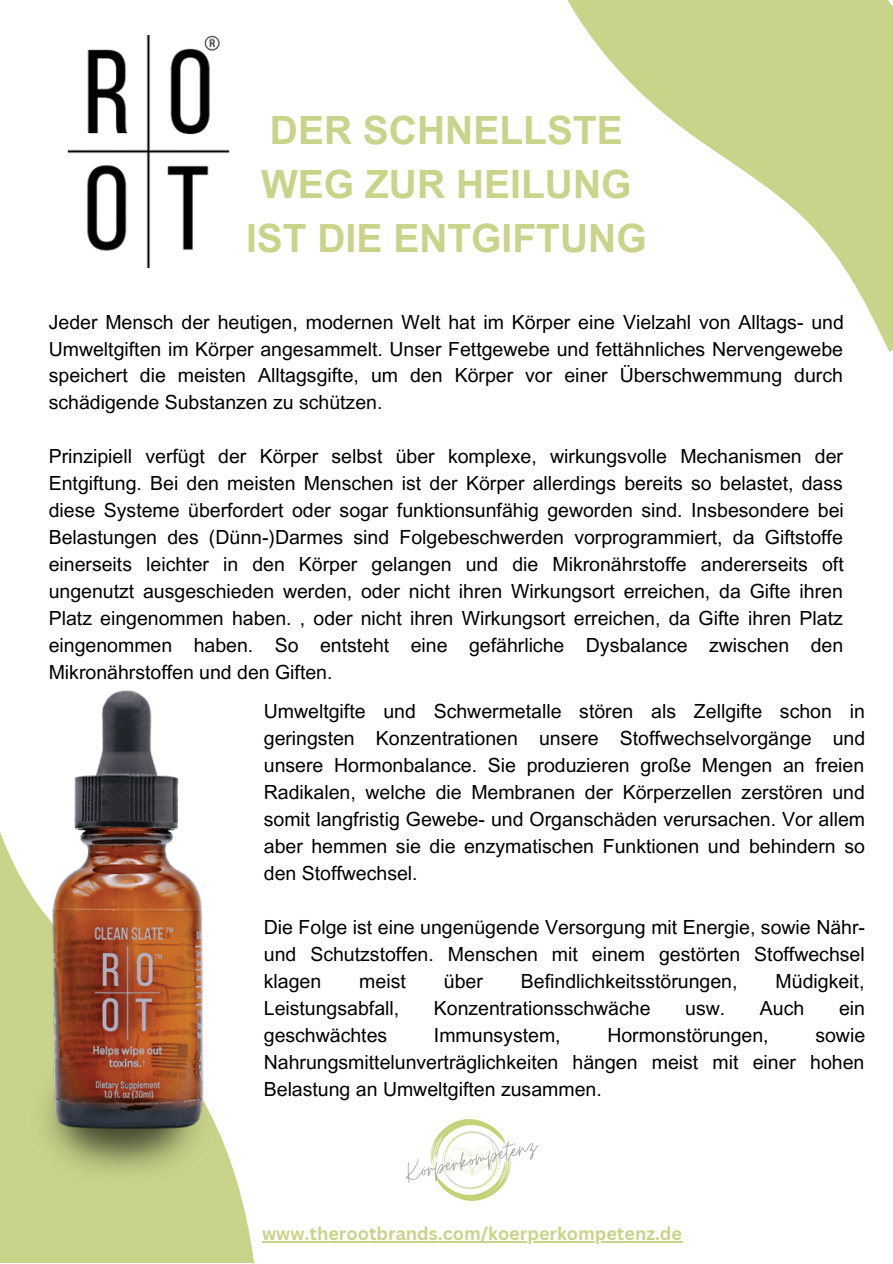
<style>
.page{position:relative;width:893px;height:1264px;background:#fff}
.page>*{position:absolute;margin:0;border:0;box-sizing:border-box;transform-origin:0 0}
.t1{font:700 39px/54px "Arial MT Pro";color:#c9d38a;text-align:center}
.t2{font:19.5px/27px "Arial MT Pro";color:#000;text-align:justify}
.t3{font:700 18px "Canva Sans";color:#c9d38a}
</style>
<div class="page">
<img style="left:67px;top:36px;width:163px;height:231px">
<img style="left:406px;top:1119px;width:132px;height:82px">
<svg style="left:0;top:1222px;width:364px;height:40px;fill:#c9d38a"></svg>
<svg style="left:567px;top:0;width:325px;height:352px"></svg>
<img style="left:0;top:690px;width:247px;height:532px">
<hr style="left:262px;top:1241px;width:420px;height:1px;background:#c9d38a">
<h1 class="t1" style="left:246px;top:108px;width:402px">DER SCHNELLSTE<br>WEG ZUR HEILUNG<br>IST DIE ENTGIFTUNG</h1>
<p class="t2" style="left:49px;top:310px;width:796px">Jeder Mensch der heutigen, modernen Welt hat im Körper eine Vielzahl von Alltags- und Umweltgiften im Körper angesammelt. Unser Fettgewebe und fettähnliches Nervengewebe speichert die meisten Alltagsgifte, um den Körper vor einer Überschwemmung durch schädigende Substanzen zu schützen.</p>
<p class="t2" style="left:49px;top:445px;width:796px">Prinzipiell verfügt der Körper selbst über komplexe, wirkungsvolle Mechanismen der Entgiftung. Bei den meisten Menschen ist der Körper allerdings bereits so belastet, dass diese Systeme überfordert oder sogar funktionsunfähig geworden sind. Insbesondere bei Belastungen des (Dünn-)Darmes sind Folgebeschwerden vorprogrammiert, da Giftstoffe einerseits leichter in den Körper gelangen und die Mikronährstoffe andererseits oft ungenutzt ausgeschieden werden, oder nicht ihren Wirkungsort erreichen, da Gifte ihren Platz eingenommen haben. , oder nicht ihren Wirkungsort erreichen, da Gifte ihren Platz eingenommen haben. So entsteht eine gefährliche Dysbalance zwischen den Mikronährstoffen und den Giften.</p>
<p class="t2" style="left:264px;top:700px;width:603px">Umweltgifte und Schwermetalle stören als Zellgifte schon in geringsten Konzentrationen unsere Stoffwechselvorgänge und unsere Hormonbalance. Sie produzieren große Mengen an freien Radikalen, welche die Membranen der Körperzellen zerstören und somit langfristig Gewebe- und Organschäden verursachen. Vor allem aber hemmen sie die enzymatischen Funktionen und behindern so den Stoffwechsel.</p>
<p class="t2" style="left:264px;top:916px;width:602px">Die Folge ist eine ungenügende Versorgung mit Energie, sowie Nähr&shy;und Schutzstoffen. Menschen mit einem gestörten Stoffwechsel klagen</p>
<p class="t2" style="left:359px;top:970px;width:48px">meist</p>
<p class="t2" style="left:444px;top:970px;width:40px">über</p>
<p class="t2" style="left:521px;top:970px;width:218px">Befindlichkeitsstörungen,</p>
<p class="t2" style="left:775px;top:970px;width:90px">Müdigkeit,</p>
<p class="t2" style="left:264px;top:997px;width:137px">Leistungsabfall,</p>
<p class="t2" style="left:434px;top:997px;width:218px">Konzentrationsschwäche</p>
<p class="t2" style="left:685px;top:997px;width:42px">usw.</p>
<p class="t2" style="left:759px;top:997px;width:46px">Auch</p>
<p class="t2" style="left:839px;top:997px;width:27px">ein</p>
<p class="t2" style="left:264px;top:1024px;width:125px">geschwächtes</p>
<p class="t2" style="left:434px;top:1024px;width:128px">Immunsystem,</p>
<p class="t2" style="left:607px;top:1024px;width:163px">Hormonstörungen,</p>
<p class="t2" style="left:264px;top:1024px;width:603px;text-indent:551px">sowie Nahrungsmittelunverträglichkeiten hängen meist mit einer hohen Belastung an Umweltgiften zusammen.</p>
<p class="t3" style="left:262px;top:1220px;width:421px">www.therootbrands.com/koerperkompetenz.de</p>
</div>
